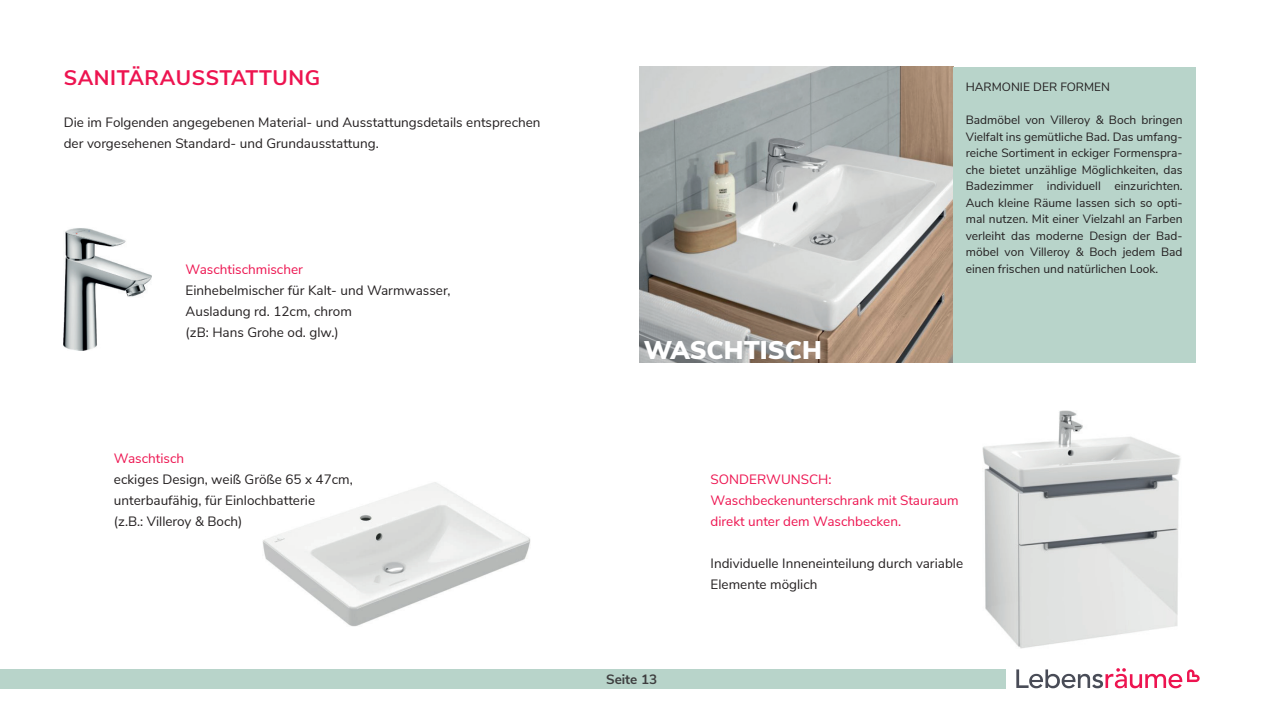
<style>
.page{position:relative;width:1263px;height:715px;background:#fff}
.page>*{position:absolute;margin:0;border:0;box-sizing:border-box;transform-origin:0 0}
.t1{font:900 25.5px "Nunito Sans";color:#fff}
.t2{font:700 21px "Nunito Sans";letter-spacing:.03em;color:#ed1450}
.t3{font:13.5px/21px "Nunito Sans";color:#231f20}
.t4{font:13.5px/21px "Nunito Sans";color:#ed1450}
.t5{font:700 13.5px "Nunito Sans";color:#3e3e3f}
.t6{font:12px/16.5px "Nunito Sans";color:#231f20;text-align:justify}
</style>
<div class="page">
<div style="left:0;top:669px;width:1006px;height:19px;background:#b8d4ca"></div>
<svg style="left:1016px;top:668px;width:183px;height:20px"></svg>
<img style="left:262px;top:482px;width:268px;height:144px">
<img style="left:64px;top:228px;width:88px;height:122px">
<img style="left:639px;top:67px;width:314px;height:295px">
<div style="left:953px;top:67px;width:242px;height:295px;background:#b8d4ca"></div>
<img style="left:982px;top:410px;width:199px;height:237px">
<h2 class="t2" style="left:64px;top:62px;width:258px">SANITÄRAUSSTATTUNG</h2>
<p class="t3" style="left:64px;top:111px;width:478px">Die im Folgenden angegebenen Material- und Ausstattungsdetails entsprechen der vorgesehenen Standard- und Grundausstattung.</p>
<p class="t4" style="left:186px;top:258px;width:119px">Waschtischmischer</p>
<p class="t3" style="left:186px;top:279px;width:266px">Einhebelmischer für Kalt- und Warmwasser,<br>Ausladung rd. 12cm, chrom<br>(zB: Hans Grohe od. glw.)</p>
<p class="t4" style="left:114px;top:447px;width:72px">Waschtisch</p>
<p class="t3" style="left:114px;top:468px;width:240px">eckiges Design, weiß Größe 65 x 47cm, unterbaufähig, für Einlochbatterie<br>(z.B.: Villeroy &amp; Boch)</p>
<h1 class="t1" style="left:644px;top:331px;width:179px">WASCHTISCH</h1>
<p class="t6" style="left:966px;top:78px;width:146px">HARMONIE DER FORMEN</p>
<p class="t6" style="left:966px;top:111px;width:218px">Badmöbel von Villeroy &amp; Boch bringen Vielfalt ins gemütliche Bad. Das umfang&shy;reiche Sortiment in eckiger Formenspra&shy;che bietet unzählige Möglichkeiten, das Badezimmer individuell einzurichten.<br>Auch kleine Räume lassen sich so opti&shy;mal nutzen. Mit einer Vielzahl an Farben verleiht das moderne Design der Bad&shy;möbel von Villeroy &amp; Boch jedem Bad einen frischen und natürlichen Look.</p>
<p class="t5" style="left:606px;top:669px;width:53px">Seite 13</p>
<p class="t4" style="left:711px;top:468px;width:250px">SONDERWUNSCH:<br>Waschbeckenunterschrank mit Stauraum direkt unter dem Waschbecken.</p>
<p class="t3" style="left:711px;top:552px;width:254px">Individuelle Inneneinteilung durch variable<br>Elemente möglich</p>
</div>
